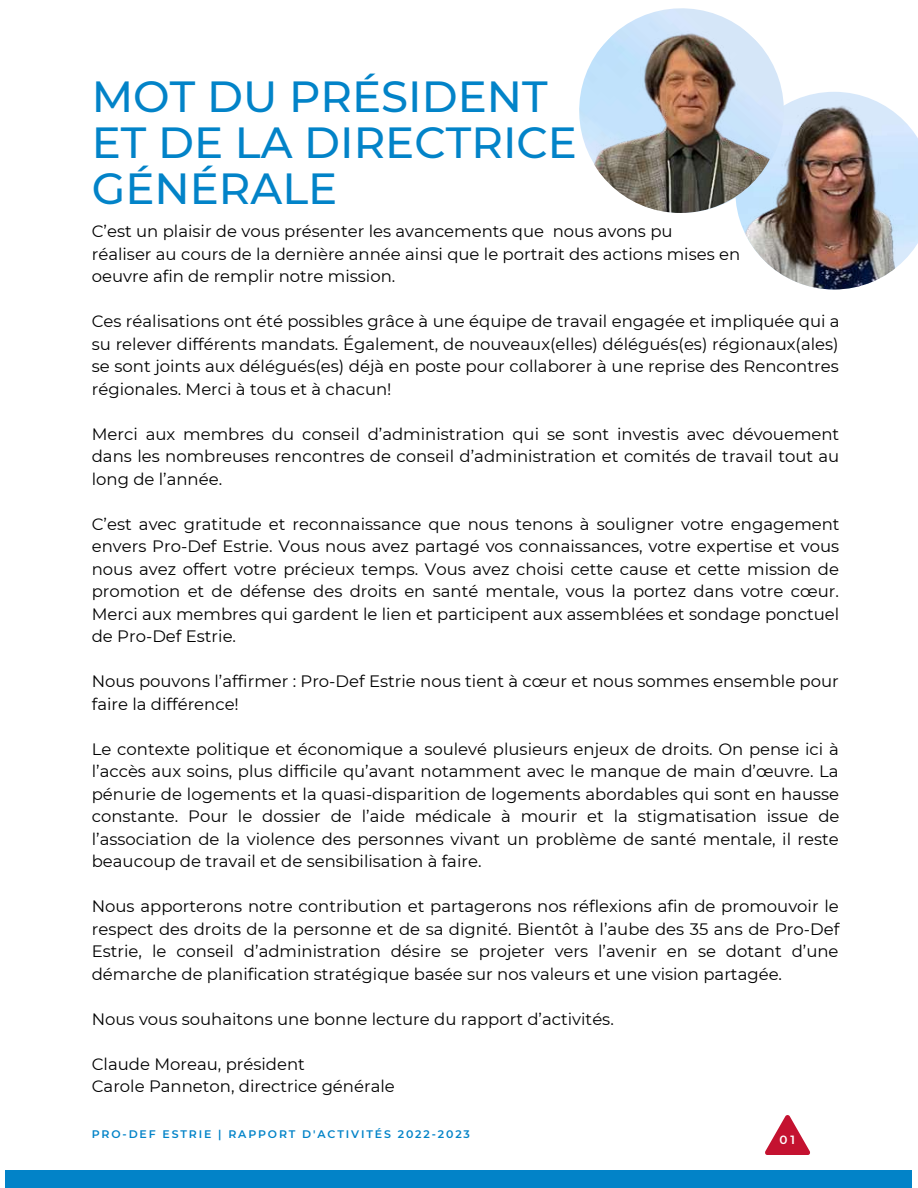
<style>
.page{position:relative;width:918px;height:1188px;background:#fff}
.page>*{position:absolute;margin:0;border:0;box-sizing:border-box;transform-origin:0 0}
.t1{font:500 43.5px/46.2px "Montserrat";color:#0283c8}
.t2{font:16.5px/22.5px "Montserrat";color:#000;text-align:justify}
.t3{font:600 12px "Montserrat";color:#fff}
.t4{font:600 10.95px "Montserrat";letter-spacing:.17em;color:#0283c8}
</style>
<div class="page">
<div style="left:6px;top:1170px;width:906px;height:18px;background:#0283c8"></div>
<svg style="left:765px;top:1115px;width:45px;height:40px"></svg>
<img style="left:741px;top:92px;width:177px;height:198px">
<img style="left:579px;top:8px;width:216px;height:216px">
<img style="left:579px;top:10px;width:203px;height:203px;border-radius:50%">
<h1 class="t1" style="left:92px;top:73px;width:487px">MOT DU PRÉSIDENT<br>ET DE LA DIRECTRICE<br>GÉNÉRALE</h1>
<p class="t2" style="left:92px;top:220px;width:650px;text-align:left">C’est un plaisir de vous présenter les avancements que nous avons pu<br>réaliser au cours de la dernière année ainsi que le portrait des actions mises en oeuvre afin de remplir notre mission.</p>
<p class="t2" style="left:92px;top:310px;width:749px">Ces réalisations ont été possibles grâce à une équipe de travail engagée et impliquée qui a su relever différents mandats. Également, de nouveaux(elles) délégués(es) régionaux(ales) se sont joints aux délégués(es) déjà en poste pour collaborer à une reprise des Rencontres régionales. Merci à tous et à chacun!</p>
<p class="t2" style="left:92px;top:423px;width:749px">Merci aux membres du conseil d’administration qui se sont investis avec dévouement dans les nombreuses rencontres de conseil d’administration et comités de travail tout au long de l’année.</p>
<p class="t2" style="left:92px;top:513px;width:749px">C’est avec gratitude et reconnaissance que nous tenons à souligner votre engagement envers Pro-Def Estrie. Vous nous avez partagé vos connaissances, votre expertise et vous nous avez offert votre précieux temps. Vous avez choisi cette cause et cette mission de promotion et de défense des droits en santé mentale, vous la portez dans votre cœur.<br>Merci aux membres qui gardent le lien et participent aux assemblées et sondage ponctuel de Pro-Def Estrie.</p>
<p class="t2" style="left:92px;top:670px;width:749px">Nous pouvons l’affirmer : Pro-Def Estrie nous tient à cœur et nous sommes ensemble pour faire la différence!</p>
<p class="t2" style="left:92px;top:738px;width:749px">Le contexte politique et économique a soulevé plusieurs enjeux de droits. On pense ici à l’accès aux soins, plus difficile qu’avant notamment avec le manque de main d’œuvre. La pénurie de logements et la quasi-disparition de logements abordables qui sont en hausse constante. Pour le dossier de l’aide médicale à mourir et la stigmatisation issue de l’association de la violence des personnes vivant un problème de santé mentale, il reste beaucoup de travail et de sensibilisation à faire.</p>
<p class="t2" style="left:92px;top:895px;width:749px">Nous apporterons notre contribution et partagerons nos réflexions afin de promouvoir le respect des droits de la personne et de sa dignité. Bientôt à l’aube des 35 ans de Pro-Def Estrie, le conseil d’administration désire se projeter vers l’avenir en se dotant d’une démarche de planification stratégique basée sur nos valeurs et une vision partagée.</p>
<p class="t2" style="left:92px;top:1008px;width:524px">Nous vous souhaitons une bonne lecture du rapport d’activités.</p>
<p class="t2" style="left:92px;top:1053px;width:305px">Claude Moreau, président<br>Carole Panneton, directrice générale</p>
<p class="t4" style="left:92px;top:1127px;width:380px">PRO-DEF ESTRIE | RAPPORT D'ACTIVITÉS 2022-2023</p>
<p class="t3" style="left:779px;top:1132px;width:17px">01</p>
</div>
